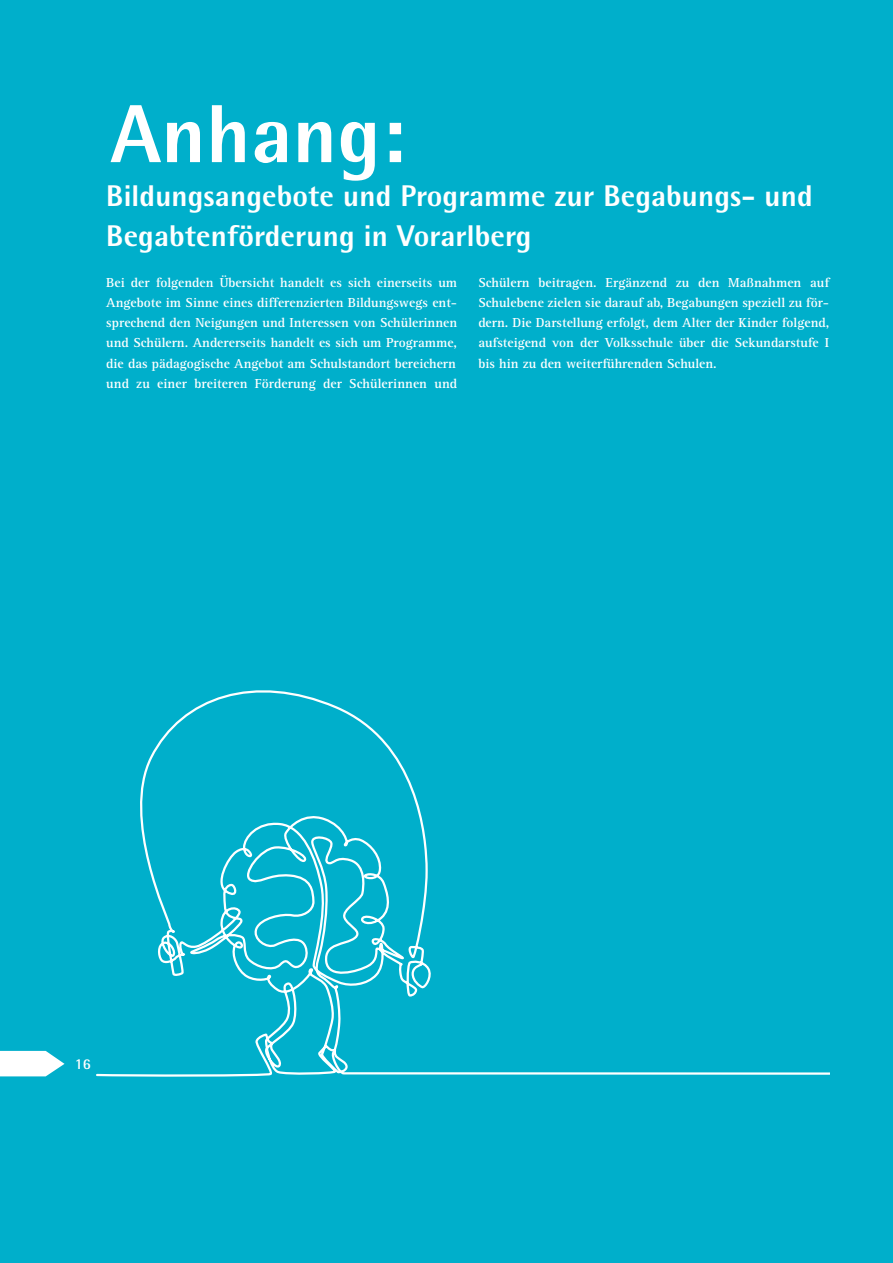
<style>
.page{position:relative;width:893px;height:1263px;background:#00afcb}
.page>*{position:absolute;margin:0;border:0;box-sizing:border-box;transform-origin:0 0}
.t1{font:800 82.5px "Rotis Semi Sans Pro";letter-spacing:.005em;color:#fff}
.t2{font:800 30px/40.5px "Rotis Semi Sans Pro";letter-spacing:.005em;color:#fff}
.t3{font:700 15px "Rotis Semi Sans Pro";color:#fff}
.t4{font:700 13.5px/20.2px "Rotis Serif Std";color:#fff;text-align:justify}
</style>
<div class="page">
<svg style="left:0;top:1051px;width:65px;height:25px;background:#d8f3f7"></svg>
<svg style="left:96px;top:690px;width:733px;height:387px"></svg>
<h1 class="t1" style="left:111px;top:82px;width:296px">Anhang:</h1>
<h2 class="t2" style="left:106px;top:175px;width:708px">Bildungsangebote und Programme zur Begabungs- und<br>Begabtenförderung in Vorarlberg</h2>
<p class="t4" style="left:106px;top:272px;width:352px">Bei der folgenden Übersicht handelt es sich einerseits um Angebote im Sinne eines differenzierten Bildungswegs ent&shy;sprechend den Neigungen und Interessen von Schülerinnen und Schülern. Andererseits handelt es sich um Programme, die das pädagogische Angebot am Schulstandort bereichern und zu einer breiteren Förderung der Schülerinnen und</p>
<p class="t4" style="left:478px;top:272px;width:352px">Schülern beitragen. Ergänzend zu den Maßnahmen auf Schulebene zielen sie darauf ab, Begabungen speziell zu för&shy;dern. Die Darstellung erfolgt, dem Alter der Kinder folgend, aufsteigend von der Volksschule über die Sekundarstufe I bis hin zu den weiterführenden Schulen.</p>
<p class="t3" style="left:75px;top:1054px;width:20px">1616</p>
</div>
